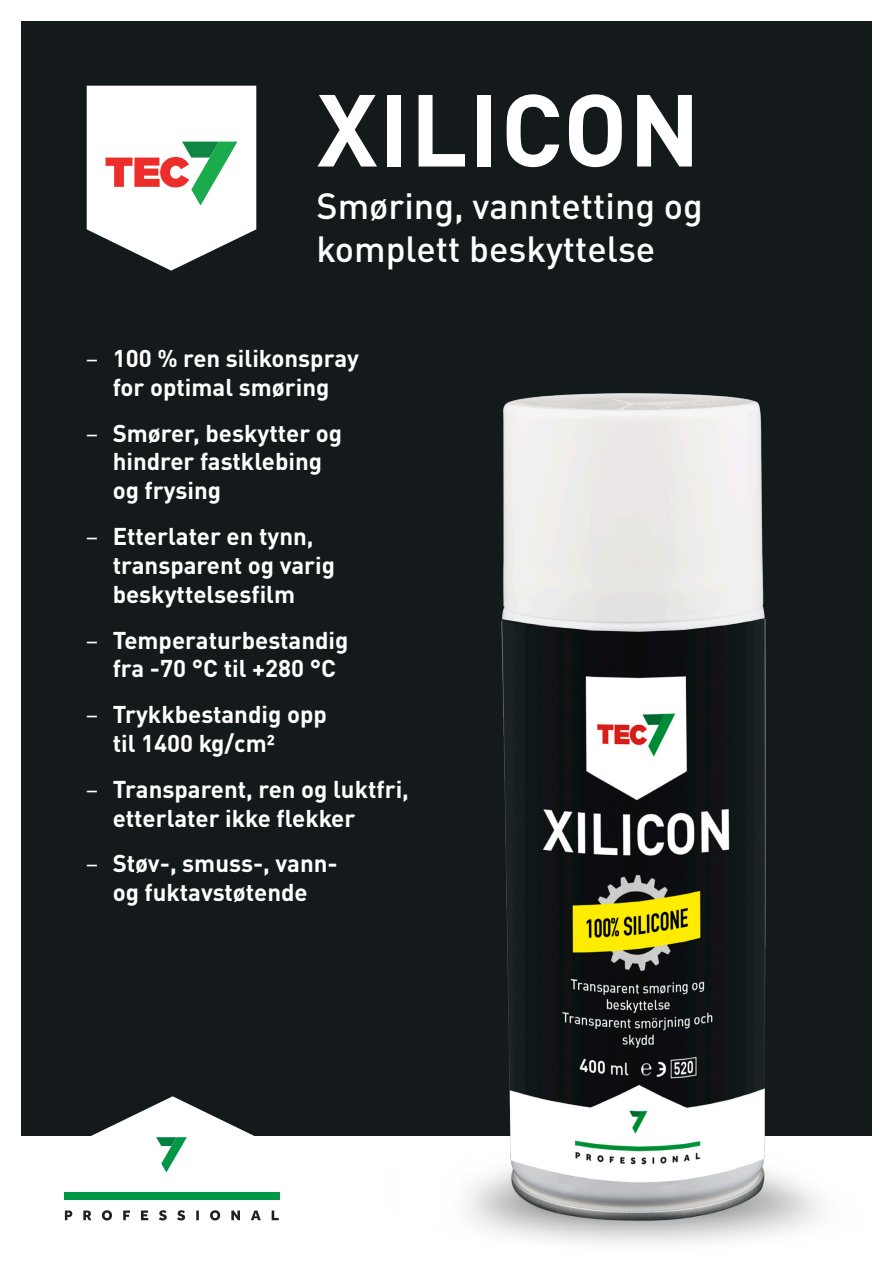
<style>
.page{position:relative;width:893px;height:1263px;background:#fff}
.page>*{position:absolute;margin:0;border:0;box-sizing:border-box;transform-origin:0 0}
.t1{font:700 100.5px "DIN Pro";letter-spacing:.01em;color:#fff}
.t2{font:500 36px/43.2px "DIN Pro";color:#fff}
.t3{font:700 24px/28.8px "DIN Pro";color:#fff}
.s1{font-weight:400}
</style>
<div class="page">
<div style="left:21px;top:21px;width:851px;height:1114px;background:#141a1c"></div>
<svg style="left:87px;top:86px;width:169px;height:185px;background:#d8d6d1"></svg>
<div style="left:64px;top:1193px;width:215px;height:7px;background:#009847"></div>
<svg style="left:88px;top:1096px;width:169px;height:77px"></svg>
<svg style="left:65px;top:1210px;width:214px;height:10px"></svg>
<img style="left:380px;top:393px;width:492px;height:851px">
<h1 class="t1" style="left:317px;top:46px;width:385px">XILICON</h1>
<h2 class="t2" style="left:316px;top:180px;width:388px">Smøring, vanntetting og komplett beskyttelse</h2>
<p class="t3" style="left:86px;top:341px;width:275px;text-align:center"><span class="s1">–</span> 100 % ren silikonspray for optimal smøring</p>
<p class="t3" style="left:113px;top:416px;width:231px;text-indent:-27px"><span class="s1">–</span> Smører, beskytter og hindrer fastklebing og frysing</p>
<p class="t3" style="left:113px;top:519px;width:224px;text-indent:-27px"><span class="s1">–</span> Etterlater en tynn, transparent og varig beskyttelsesfilm</p>
<p class="t3" style="left:113px;top:622px;width:237px;text-indent:-27px"><span class="s1">–</span> Temperaturbestandig fra -70 °C til +280 °C</p>
<p class="t3" style="left:113px;top:697px;width:216px;text-indent:-27px"><span class="s1">–</span> Trykkbestandig opp til 1400 kg/cm²</p>
<p class="t3" style="left:113px;top:772px;width:298px;text-indent:-27px"><span class="s1">–</span> Transparent, ren og luktfri, etterlater ikke flekker</p>
<p class="t3" style="left:86px;top:846px;width:254px;text-align:center"><span class="s1">–</span> Støv-, smuss-, vann&shy;og fuktavstøtende</p>
</div>
